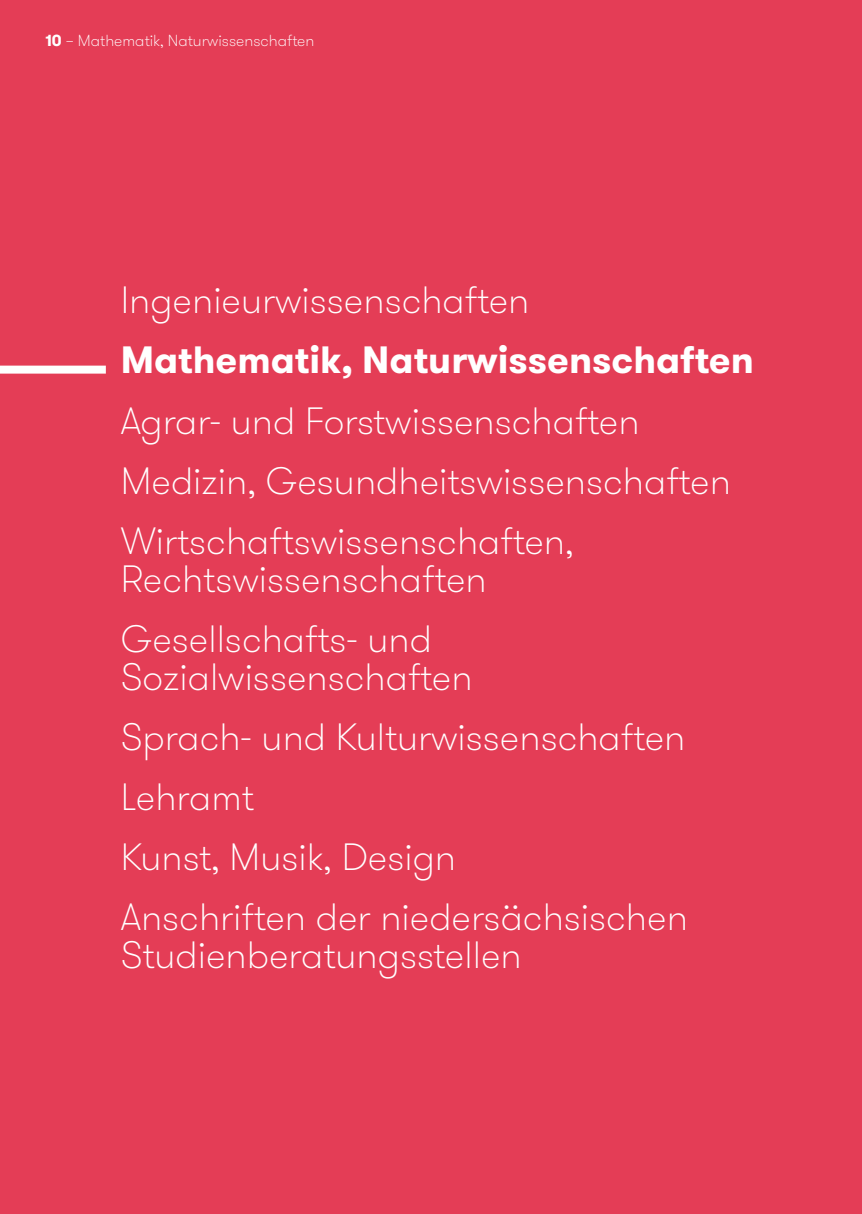
<style>
.page{position:relative;width:862px;height:1214px;background:#fff}
.page>*{position:absolute;margin:0;border:0;box-sizing:border-box;transform-origin:0 0}
.t1{font:100 38px/60px "GT Walsheim";color:#fff}
.t2{font:700 38px "GT Walsheim";color:#fff}
.t3{font:100 16px "GT Walsheim";color:#fff}
.s1{font-weight:700}
</style>
<div class="page">
<div style="left:0;top:0;width:862px;height:68px;background:#e43d56"></div>
<div style="left:0;top:68px;width:862px;height:1145px;background:#e43d56"></div>
<div style="left:0;top:365px;width:106px;height:8px;background:#fff"></div>
<p class="t3" style="left:45px;top:30px;width:270px"><span class="s1">10</span> – Mathematik, Naturwissenschaften</p>
<p class="t3" style="left:78px;top:30px;width:170px">Studi nberatungsstellen</p>
<p class="t1" style="left:121px;top:271px;width:410px">Ingenieurwissenschaften</p>
<p class="t2" style="left:121px;top:335px;width:634px">Mathematik, Naturwissenschaften</p>
<p class="t1" style="left:121px;top:391px;width:611px">Agrar- und Forstwissenschaften<br>Medizin, Gesundheitswissenschaften<br>Wirtschaftswissenschaften,</p>
<p class="t1" style="left:121px;top:549px;width:367px">Rechtswissenschaften<br>Gesellschafts- und</p>
<p class="t1" style="left:121px;top:647px;width:568px">Sozialwissenschaften<br>Sprach- und Kulturwissenschaften<br>Lehramt<br>Kunst, Musik, Design<br>Anschriften der niedersächsischen</p>
<p class="t1" style="left:121px;top:925px;width:402px">Studienberatungsstellen</p>
</div>
